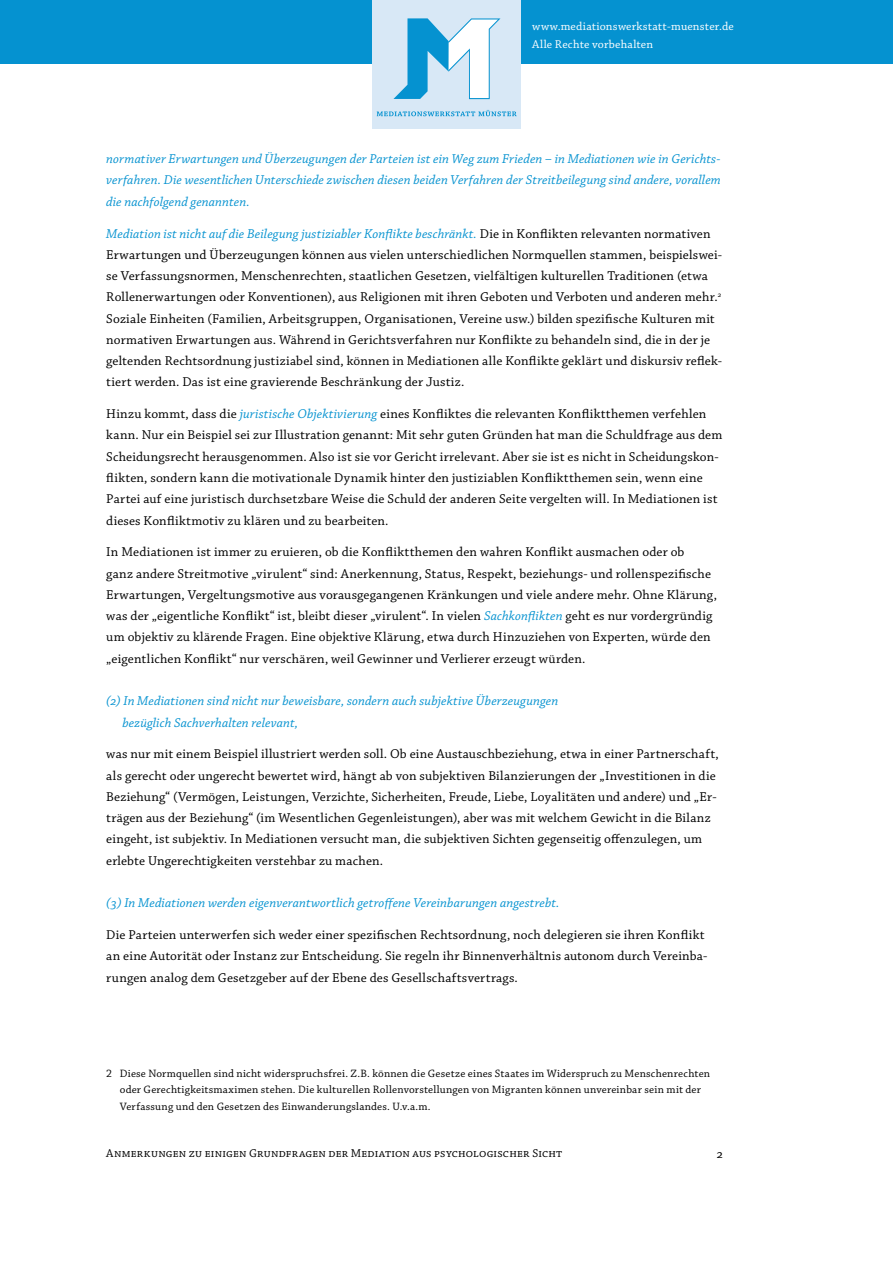
<style>
.page{position:relative;width:893px;height:1263px;background:#fff}
.page>*{position:absolute;margin:0;border:0;box-sizing:border-box;transform-origin:0 0}
.t1{font:13.5px/21.3px "Chaparral Pro";letter-spacing:.015em;color:#000}
.t2{font:italic 13.5px/21.3px "Chaparral Pro";letter-spacing:.005em;color:#0592d0;text-align:justify}
.t3{font:12px "Chaparral Pro";letter-spacing:.015em;color:#000}
.t4{font:12px/18px "Chaparral Pro";letter-spacing:.025em;color:#fff}
.t5{font:11.25px/16.5px "Chaparral Pro";letter-spacing:.02em;color:#000}
.s1{font-style:italic;color:#0592d0}
</style>
<div class="page">
<div style="left:0;top:0;width:893px;height:64px;background:#0592d0"></div>
<div style="left:372px;top:0;width:149px;height:129px;background:#d8e8f6"></div>
<svg style="left:393px;top:18px;width:107px;height:81px"></svg>
<svg style="left:377px;top:110px;width:140px;height:6px"></svg>
<p class="t4" style="left:532px;top:18px;width:203px">www.mediationswerkstatt-muenster.de<br>Alle Rechte vorbehalten</p>
<p class="t2" style="left:106px;top:149px;width:616px">normativer Erwartungen und Überzeugungen der Parteien ist ein Weg zum Frieden – in Mediationen wie in Gerichts&shy;verfahren. Die wesentlichen Unterschiede zwischen diesen beiden Verfahren der Streitbeilegung sind andere, vorallem die nachfolgend genannten.</p>
<p class="t1" style="left:106px;top:223px;width:617px"><span class="s1">Mediation ist nicht auf die Beilegung justiziabler Konflikte beschränkt.</span> Die in Konflikten relevanten normativen Erwartungen und Überzeugungen können aus vielen unterschiedlichen Normquellen stammen, beispielswei&shy;se Verfassungsnormen, Menschenrechten, staatlichen Gesetzen, vielfältigen kulturellen Traditionen (etwa Rollenerwartungen oder Konventionen), aus Religionen mit ihren Geboten und Verboten und anderen mehr.<sup>2<br></sup>Soziale Einheiten (Familien, Arbeitsgruppen, Organisationen, Vereine usw.) bilden spezifische Kulturen mit normativen Erwartungen aus. Während in Gerichtsverfahren nur Konflikte zu behandeln sind, die in der je geltenden Rechtsordnung justiziabel sind, können in Mediationen alle Konflikte geklärt und diskursiv reflek&shy;tiert werden. Das ist eine gravierende Beschränkung der Justiz.</p>
<p class="t1" style="left:106px;top:404px;width:618px">Hinzu kommt, dass die <span class="s1">juristische Objektivierung</span> eines Konfliktes die relevanten Konfliktthemen verfehlen kann. Nur ein Beispiel sei zur Illustration genannt: Mit sehr guten Gründen hat man die Schuldfrage aus dem Scheidungsrecht herausgenommen. Also ist sie vor Gericht irrelevant. Aber sie ist es nicht in Scheidungskon&shy;flikten, sondern kann die motivationale Dynamik hinter den justiziablen Konfliktthemen sein, wenn eine Partei auf eine juristisch durchsetzbare Weise die Schuld der anderen Seite vergelten will. In Mediationen ist dieses Konfliktmotiv zu klären und zu bearbeiten.</p>
<p class="t1" style="left:106px;top:542px;width:612px">In Mediationen ist immer zu eruieren, ob die Konfliktthemen den wahren Konflikt ausmachen oder ob<br>ganz andere Streitmotive „virulent“ sind: Anerkennung, Status, Respekt, beziehungs- und rollenspezifische Erwartungen, Vergeltungsmotive aus vorausgegangenen Kränkungen und viele andere mehr. Ohne Klärung, was der „eigentliche Konflikt“ ist, bleibt dieser „virulent“. In vielen <span class="s1">Sachkonflikten</span> geht es nur vordergründig um objektiv zu klärende Fragen. Eine objektive Klärung, etwa durch Hinzuziehen von Experten, würde den „eigentlichen Konflikt“ nur verschären, weil Gewinner und Verlierer erzeugt würden.</p>
<p class="t2" style="left:122px;top:691px;width:437px;text-indent:-16px">(2) In Mediationen sind nicht nur beweisbare, sondern auch subjektive Überzeugungen bezüglich Sachverhalten relevant,</p>
<p class="t1" style="left:106px;top:744px;width:614px">was nur mit einem Beispiel illustriert werden soll. Ob eine Austauschbeziehung, etwa in einer Partnerschaft, als gerecht oder ungerecht bewertet wird, hängt ab von subjektiven Bilanzierungen der „Investitionen in die Beziehung“ (Vermögen, Leistungen, Verzichte, Sicherheiten, Freude, Liebe, Loyalitäten und andere) und „Er&shy;trägen aus der Beziehung“ (im Wesentlichen Gegenleistungen), aber was mit welchem Gewicht in die Bilanz eingeht, ist subjektiv. In Mediationen versucht man, die subjektiven Sichten gegenseitig offenzulegen, um erlebte Ungerechtigkeiten verstehbar zu machen.</p>
<p class="t2" style="left:106px;top:893px;width:455px">(3) In Mediationen werden eigenverantwortlich getroffene Vereinbarungen angestrebt.</p>
<p class="t1" style="left:106px;top:925px;width:603px">Die Parteien unterwerfen sich weder einer spezifischen Rechtsordnung, noch delegieren sie ihren Konflikt an eine Autorität oder Instanz zur Entscheidung. Sie regeln ihr Binnenverhältnis autonom durch Vereinba&shy;rungen analog dem Gesetzgeber auf der Ebene des Gesellschaftsvertrags.</p>
<p class="t5" style="left:120px;top:1065px;width:592px;text-indent:-14px">2 Diese Normquellen sind nicht widerspruchsfrei. Z.B. können die Gesetze eines Staates im Widerspruch zu Menschenrechten oder Gerechtigkeitsmaximen stehen. Die kulturellen Rollenvorstellungen von Migranten können unvereinbar sein mit der<br>Verfassung und den Gesetzen des Einwanderungslandes. U.v.a.m.</p>
<p class="t3" style="left:106px;top:1146px;width:458px">Anmerkungen zu einigen Grundfragen der Mediation aus psychologischer Sicht</p>
</div>
